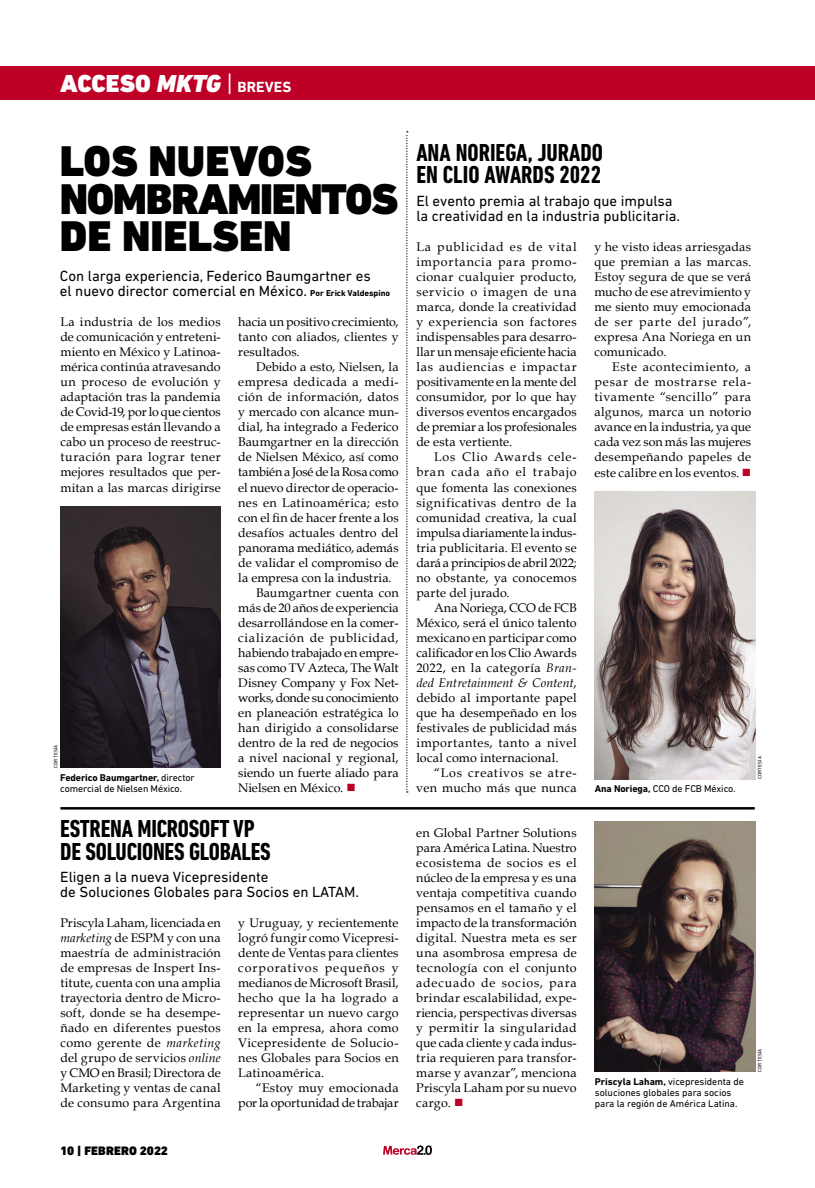
<style>
.page{position:relative;width:815px;height:1188px;background:#fff}
.page>*{position:absolute;margin:0;border:0;box-sizing:border-box;transform-origin:0 0}
.t1{font:900 43.75px/37.5px "DIN Next LT Pro";letter-spacing:-.02em;color:#000}
.t2{font:700 condensed 25px/22.5px "DIN Next LT Pro";letter-spacing:-.01em;color:#000}
.t3{font:900 25px "DIN Next LT Pro";color:#fff}
.t4{font:15px/15px "DIN Next LT Pro";color:#000}
.t5{font:12.5px/15px "Book Antiqua";letter-spacing:.01em;color:#000;text-align:justify}
.t6{font:12.5px/15px "Book Antiqua";letter-spacing:.04em;color:#000;text-align:right}
.t7{font:12.5px "Book Antiqua";letter-spacing:-.01em;color:#000}
.t8{font:12.5px "Book Antiqua";letter-spacing:-.025em;color:#000}
.t9{font:12.5px "Book Antiqua";letter-spacing:-.02em;color:#000}
.t10{font:12.5px "Book Antiqua";letter-spacing:.05em;color:#000}
.t11{font:12.5px "Book Antiqua";letter-spacing:.035em;color:#000}
.t12{font:900 12.5px "DIN Next LT Pro";letter-spacing:.005em;color:#000}
.t13{font:10px/11.2px "DIN Next LT Pro";color:#000}
.t14{font:5px "DIN Next LT Pro";letter-spacing:.03em;color:#000}
.s1{font-style:italic}
.s2{font-weight:400;font-stretch:condensed}
.s3{font-weight:700;font-size:15px}
.s4{font-weight:700;font-size:8.75px}
.s5{color:#be0027}
.s6{font-weight:700}
</style>
<div class="page">
<svg style="left:383px;top:1145px;width:49px;height:9px"></svg>
<div style="left:0;top:66px;width:815px;height:33px;background:#be0027"></div>
<svg style="left:406px;top:131px;width:2px;height:661px"></svg>
<img style="left:60px;top:506px;width:161px;height:261px">
<img style="left:595px;top:491px;width:160px;height:287px">
<img style="left:595px;top:821px;width:160px;height:250px">
<hr style="left:60px;top:806px;width:695px;height:3px;background:#000">
<h2 class="t3" style="left:60px;top:68px;width:233px">ACCESO <span class="s1">MKTG</span> <span class="s2">|</span> <span class="s3">BREVES</span></h2>
<h1 class="t1" style="left:60px;top:142px;width:340px">LOS NUEVOS<br>NOMBRAMIENTOS<br>DE NIELSEN</h1>
<p class="t4" style="left:60px;top:268px;width:332px">Con larga experiencia, Federico Baumgartner es<br>el nuevo director comercial en México. <span class="s4">Por Erick Valdespino</span></p>
<p class="t5" style="left:60px;top:314px;width:162px">La industria de los medios de comunicación y entreteni&shy;miento en México y Latinoa&shy;mérica continúa atravesando un proceso de evolución y adaptación tras la pandemia de Covid-19, por lo que cientos de empresas están llevando a cabo un proceso de reestruc&shy;turación para lograr tener mejores resultados que per&shy;mitan a las marcas dirigirse</p>
<p class="t5" style="left:238px;top:314px;width:162px">hacia un positivo crecimiento, tanto con aliados, clientes y resultados.</p>
<p class="t5" style="left:256px;top:359px;width:144px">Debido a esto, Nielsen, la</p>
<p class="t6" style="left:238px;top:374px;width:162px">empresa dedicada a medi-</p>
<p class="t5" style="left:238px;top:389px;width:162px">ción de información, datos</p>
<p class="t5" style="left:238px;top:404px;width:162px">y mercado con alcance mun-</p>
<p class="t5" style="left:238px;top:419px;width:162px">dial, ha integrado a Federico</p>
<p class="t5" style="left:238px;top:434px;width:162px">Baumgartner en la dirección</p>
<p class="t5" style="left:238px;top:449px;width:162px">de Nielsen México, así como</p>
<p class="t9" style="left:238px;top:464px;width:162px">también a José de la Rosa como</p>
<p class="t7" style="left:238px;top:479px;width:162px">el nuevo director de operacio-</p>
<p class="t11" style="left:238px;top:494px;width:162px">nes en Latinoamérica; esto</p>
<p class="t5" style="left:238px;top:509px;width:162px">con el fin de hacer frente a los</p>
<p class="t5" style="left:238px;top:524px;width:162px">desafíos actuales dentro del</p>
<p class="t5" style="left:238px;top:539px;width:162px">panorama mediático, además</p>
<p class="t5" style="left:238px;top:554px;width:162px">de validar el compromiso de</p>
<p class="t5" style="left:238px;top:569px;width:155px">la empresa con la industria.</p>
<p class="t5" style="left:256px;top:584px;width:144px">Baumgartner cuenta con</p>
<p class="t5" style="left:238px;top:599px;width:162px">más de 20 años de experiencia</p>
<p class="t5" style="left:238px;top:614px;width:162px">desarrollándose en la comer-</p>
<p class="t10" style="left:238px;top:629px;width:162px">cialización de publicidad,</p>
<p class="t7" style="left:238px;top:644px;width:162px">habiendo trabajado en empre-</p>
<p class="t5" style="left:238px;top:659px;width:162px">sas como TV Azteca, The Walt</p>
<p class="t5" style="left:238px;top:674px;width:162px">Disney Company y Fox Net-</p>
<p class="t8" style="left:238px;top:689px;width:162px">works, donde su conocimiento</p>
<p class="t5" style="left:238px;top:704px;width:162px">en planeación estratégica lo</p>
<p class="t5" style="left:238px;top:719px;width:162px">han dirigido a consolidarse</p>
<p class="t5" style="left:238px;top:734px;width:162px">dentro de la red de negocios</p>
<p class="t5" style="left:238px;top:749px;width:162px">a nivel nacional y regional,</p>
<p class="t5" style="left:238px;top:764px;width:162px">siendo un fuerte aliado para</p>
<p class="t5" style="left:238px;top:779px;width:119px">Nielsen en México. <span class="s5">■</span></p>
<p class="t14" style="left:53px;top:767px;width:24px;rotate:-90deg">CORTESÍA</p>
<p class="t13" style="left:60px;top:771px;width:136px"><span class="s6">Federico Baumgartner,</span> director comercial de Nielsen México.</p>
<h2 class="t2" style="left:60px;top:817px;width:212px">ESTRENA MICROSOFT VP<br>DE SOLUCIONES GLOBALES</h2>
<p class="t4" style="left:60px;top:869px;width:300px">Eligen a la nueva Vicepresidente<br>de Soluciones Globales para Socios en LATAM.</p>
<p class="t5" style="left:60px;top:914px;width:162px">Priscyla Laham, licenciada en <span class="s1">marketing</span> de ESPM y con una maestría de administración de empresas de Inspert Ins&shy;titute, cuenta con una amplia trayectoria dentro de Micro&shy;soft, donde se ha desempe&shy;ñado en diferentes puestos como gerente de <span class="s1">marketing </span>del grupo de servicios <span class="s1">online </span>y CMO en Brasil; Directora de Marketing y ventas de canal de consumo para Argentina</p>
<p class="t12" style="left:60px;top:1142px;width:109px">10 | FEBRERO 2022</p>
<p class="t5" style="left:238px;top:914px;width:162px">y Uruguay, y recientemente logró fungir como Vicepresi&shy;dente de Ventas para clientes corporativos pequeños y medianos de Microsoft Brasil, hecho que la ha logrado a representar un nuevo cargo en la empresa, ahora como Vicepresidente de Solucio&shy;nes Globales para Socios en Latinoamérica.</p>
<p class="t5" style="left:238px;top:1079px;width:162px;text-align:right">“Estoy muy emocionada por la oportunidad de trabajar</p>
<h2 class="t2" style="left:416px;top:141px;width:188px">ANA NORIEGA, JURADO<br>EN CLIO AWARDS 2022</h2>
<p class="t4" style="left:416px;top:193px;width:265px">El evento premia al trabajo que impulsa la creatividad en la industria publicitaria.</p>
<p class="t5" style="left:416px;top:239px;width:162px">La publicidad es de vital importancia para promo&shy;cionar cualquier producto, servicio o imagen de una marca, donde la creatividad y experiencia son factores indispensables para desarro&shy;llar un mensaje eficiente hacia las audiencias e impactar positivamente en la mente del consumidor, por lo que hay diversos eventos encargados de premiar a los profesionales de esta vertiente.</p>
<p class="t5" style="left:416px;top:449px;width:162px;text-indent:18px">Los Clio Awards cele&shy;bran cada año el trabajo que fomenta las conexiones significativas dentro de la comunidad creativa, la cual impulsa diariamente la indus&shy;tria publicitaria. El evento se dará a principios de abril 2022; no obstante, ya conocemos parte del jurado.</p>
<p class="t5" style="left:416px;top:599px;width:162px;text-indent:18px">Ana Noriega, CCO de FCB México, será el único talento mexicano en participar como calificador en los Clio Awards 2022, en la categoría <span class="s1">Bran&shy;ded Entretainment &amp; Content</span>, debido al importante papel que ha desempeñado en los festivales de publicidad más importantes, tanto a nivel local como internacional.</p>
<p class="t6" style="left:416px;top:764px;width:162px">“Los creativos se atre&shy;ven mucho más que nunca</p>
<p class="t5" style="left:416px;top:824px;width:162px">en Global Partner Solutions para América Latina. Nuestro ecosistema de socios es el núcleo de la empresa y es una ventaja competitiva cuando pensamos en el tamaño y el impacto de la transformación digital. Nuestra meta es ser una asombrosa empresa de tecnología con el conjunto adecuado de socios, para brindar escalabilidad, expe&shy;riencia, perspectivas diversas y permitir la singularidad que cada cliente y cada indus&shy;tria requieren para transfor&shy;marse y avanzar”, menciona Priscyla Laham por su nuevo cargo. <span class="s5">■</span></p>
<p class="t5" style="left:594px;top:239px;width:158px">y he visto ideas arriesgadas que premian a las marcas.<br>Estoy segura de que se verá mucho de ese atrevimiento y me siento muy emocionada de ser parte del jurado”, expresa Ana Noriega en un comunicado.</p>
<p class="t5" style="left:594px;top:359px;width:158px;text-indent:18px">Este acontecimiento, a pesar de mostrarse rela&shy;tivamente “sencillo” para algunos, marca un notorio avance en la industria, ya que cada vez son más las mujeres desempeñando papeles de este calibre en los eventos. <span class="s5">■</span></p>
<p class="t13" style="left:595px;top:782px;width:142px"><span class="s6">Ana Noriega,</span> CCO de FCB México.</p>
<p class="t14" style="left:757px;top:778px;width:24px;rotate:-90deg">CORTESÍA</p>
<p class="t13" style="left:595px;top:1074px;width:151px"><span class="s6">Priscyla Laham,</span> vicepresidenta de soluciones globales para socios para la región de América Latina.</p>
<p class="t14" style="left:757px;top:1071px;width:24px;rotate:-90deg">CORTESÍA</p>
</div>
